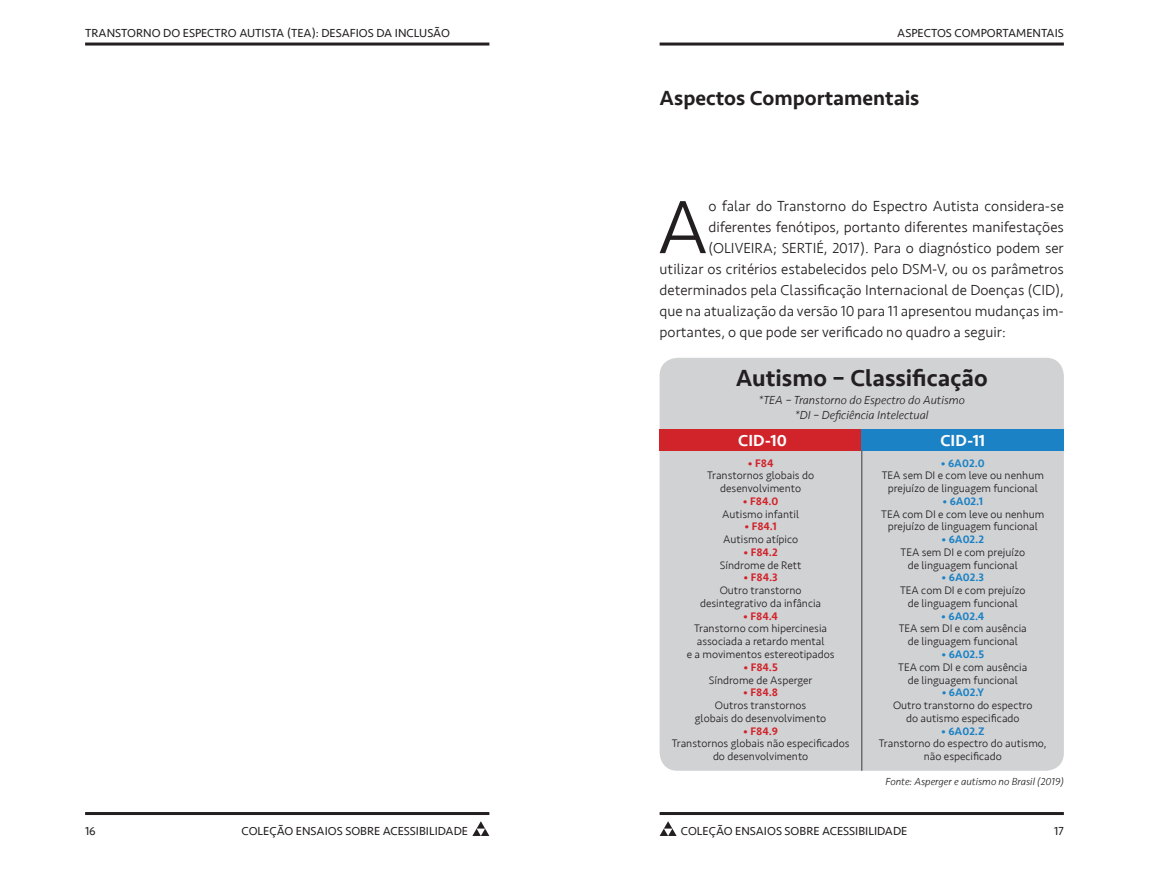
<style>
.page{position:relative;width:1149px;height:872px;background:#fff}
.page>*{position:absolute;margin:0;border:0;box-sizing:border-box;transform-origin:0 0}
.capitular{font:300 78px "Seravek";color:#231f20}
.texto{font:500 24px "Seravek";color:#231f20}
.titulo{font:500 21px "Seravek";color:#231f20}
.texto-2{font:500 16.5px "Seravek";color:#fff}
.capitular-2{font:300 15px "Seravek";color:#231f20}
.t1{font:12px "Seravek";color:#231f20}
.texto-3{font:italic 300 12px "Seravek";color:#231f20}
.texto-4{font:300 11.25px/12.8px "Seravek";color:#231f20;text-align:center}
.texto-5{font:500 11.25px "Seravek";color:#1b82c5}
.texto-6{font:500 11.25px "Seravek";letter-spacing:-.005em;color:#d1232a}
.texto-7{font:italic 300 10.5px "Seravek";color:#231f20}
</style>
<div class="page">
<hr style="left:85px;top:43px;width:404px;height:3px;background:#231f20">
<hr style="left:659px;top:43px;width:404px;height:3px;background:#231f20">
<hr style="left:85px;top:812px;width:404px;height:3px;background:#231f20">
<hr style="left:659px;top:812px;width:404px;height:3px;background:#231f20">
<svg style="left:472px;top:821px;width:17px;height:15px"></svg>
<svg style="left:659px;top:821px;width:17px;height:15px"></svg>
<div style="left:659px;top:358px;width:404px;height:412px;background:#d1d2d4;border-radius:18px"></div>
<div style="left:659px;top:429px;width:202px;height:22px;background:#d1232a"></div>
<div style="left:861px;top:429px;width:202px;height:22px;background:#1b82c5"></div>
<hr style="left:860px;top:451px;width:2px;height:319px;background:#6c6d70">
<p class="t1" style="left:85px;top:24px;width:366px">TRANSTORNO DO ESPECTRO AUTISTA (TEA): DESAFIOS DA INCLUSÃO</p>
<p class="t1" style="left:897px;top:24px;width:168px">ASPECTOS COMPORTAMENTAIS</p>
<p class="titulo" style="left:659px;top:84px;width:261px">Aspectos Comportamentais</p>
<p class="capitular" style="left:657px;top:181px;width:53px">A</p>
<p class="capitular-2" style="left:708px;top:197px;width:357px">o falar do Transtorno do Espectro Autista considera-se</p>
<p class="capitular-2" style="left:708px;top:218px;width:357px">diferentes fenótipos, portanto diferentes manifestações</p>
<p class="capitular-2" style="left:708px;top:239px;width:357px">(OLIVEIRA; SERTIÉ, 2017). Para o diagnóstico podem ser</p>
<p class="capitular-2" style="left:659px;top:260px;width:405px">utilizar os critérios estabelecidos pelo DSM-V, ou os parâmetros</p>
<p class="capitular-2" style="left:659px;top:281px;width:405px">determinados pela Classificação Internacional de Doenças (CID),</p>
<p class="capitular-2" style="left:659px;top:302px;width:405px">que na atualização da versão 10 para 11 apresentou mudanças im-</p>
<p class="capitular-2" style="left:659px;top:323px;width:347px">portantes, o que pode ser verificado no quadro a seguir:</p>
<p class="texto" style="left:735px;top:363px;width:253px">Autismo – Classificação</p>
<p class="texto-3" style="left:758px;top:393px;width:208px">*TEA – Transtorno do Espectro do Autismo</p>
<p class="texto-3" style="left:794px;top:408px;width:135px">*DI – Deficiência Intelectual</p>
<p class="texto-2" style="left:737px;top:430px;width:50px">CID-10</p>
<p class="texto-6" style="left:747px;top:456px;width:27px">• F84</p>
<p class="texto-4" style="left:707px;top:469px;width:108px">Transtornos globais do desenvolvimento</p>
<p class="texto-6" style="left:742px;top:494px;width:37px">• F84.0</p>
<p class="texto-4" style="left:722px;top:508px;width:78px">Autismo infantil</p>
<p class="texto-6" style="left:744px;top:520px;width:34px">• F84.1</p>
<p class="texto-4" style="left:723px;top:533px;width:76px">Autismo atípico</p>
<p class="texto-6" style="left:743px;top:545px;width:36px">• F84.2</p>
<p class="texto-4" style="left:719px;top:559px;width:83px">Síndrome de Rett</p>
<p class="texto-6" style="left:743px;top:571px;width:36px">• F84.3</p>
<p class="texto-4" style="left:700px;top:584px;width:122px">Outro transtorno desintegrativo da infância</p>
<p class="texto-6" style="left:743px;top:609px;width:36px">• F84.4</p>
<p class="texto-4" style="left:686px;top:622px;width:149px">Transtorno com hipercinesia associada a retardo mental<br>e a movimentos estereotipados</p>
<p class="texto-6" style="left:743px;top:660px;width:36px">• F84.5</p>
<p class="texto-4" style="left:708px;top:673px;width:105px">Síndrome de Asperger</p>
<p class="texto-6" style="left:743px;top:685px;width:36px">• F84.8</p>
<p class="texto-4" style="left:694px;top:699px;width:133px">Outros transtornos<br>globais do desenvolvimento</p>
<p class="texto-6" style="left:743px;top:724px;width:36px">• F84.9</p>
<p class="texto-4" style="left:671px;top:737px;width:179px">Transtornos globais não especificados do desenvolvimento</p>
<p class="texto-2" style="left:940px;top:430px;width:46px">CID-11</p>
<p class="texto-5" style="left:940px;top:456px;width:45px">• 6A02.0</p>
<p class="texto-4" style="left:881px;top:469px;width:164px">TEA sem DI e com leve ou nenhum prejuízo de linguagem funcional</p>
<p class="texto-5" style="left:942px;top:494px;width:42px">• 6A02.1</p>
<p class="texto-4" style="left:880px;top:508px;width:165px">TEA com DI e com leve ou nenhum prejuízo de linguagem funcional</p>
<p class="texto-5" style="left:941px;top:532px;width:44px">• 6A02.2</p>
<p class="texto-4" style="left:900px;top:546px;width:126px">TEA sem DI e com prejuízo de linguagem funcional</p>
<p class="texto-5" style="left:941px;top:571px;width:44px">• 6A02.3</p>
<p class="texto-4" style="left:899px;top:584px;width:127px">TEA com DI e com prejuízo de linguagem funcional</p>
<p class="texto-5" style="left:941px;top:609px;width:44px">• 6A02.4</p>
<p class="texto-4" style="left:898px;top:622px;width:129px">TEA sem DI e com ausência de linguagem funcional</p>
<p class="texto-5" style="left:941px;top:647px;width:44px">• 6A02.5</p>
<p class="texto-4" style="left:898px;top:661px;width:130px">TEA com DI e com ausência de linguagem funcional</p>
<p class="texto-5" style="left:941px;top:685px;width:44px">• 6A02.Y</p>
<p class="texto-4" style="left:892px;top:699px;width:141px">Outro transtorno do espectro do autismo especificado</p>
<p class="texto-5" style="left:940px;top:724px;width:45px">• 6A02.Z</p>
<p class="texto-4" style="left:878px;top:737px;width:169px">Transtorno do espectro do autismo, não especificado</p>
<p class="texto-7" style="left:885px;top:775px;width:180px">Fonte: Asperger e autismo no Brasil (2019)</p>
<p class="t1" style="left:85px;top:821px;width:12px">16</p>
<p class="t1" style="left:241px;top:821px;width:228px">COLEÇÃO ENSAIOS SOBRE ACESSIBILIDADE</p>
<p class="t1" style="left:680px;top:821px;width:228px">COLEÇÃO ENSAIOS SOBRE ACESSIBILIDADE</p>
<p class="t1" style="left:1053px;top:821px;width:11px">17</p>
</div>
